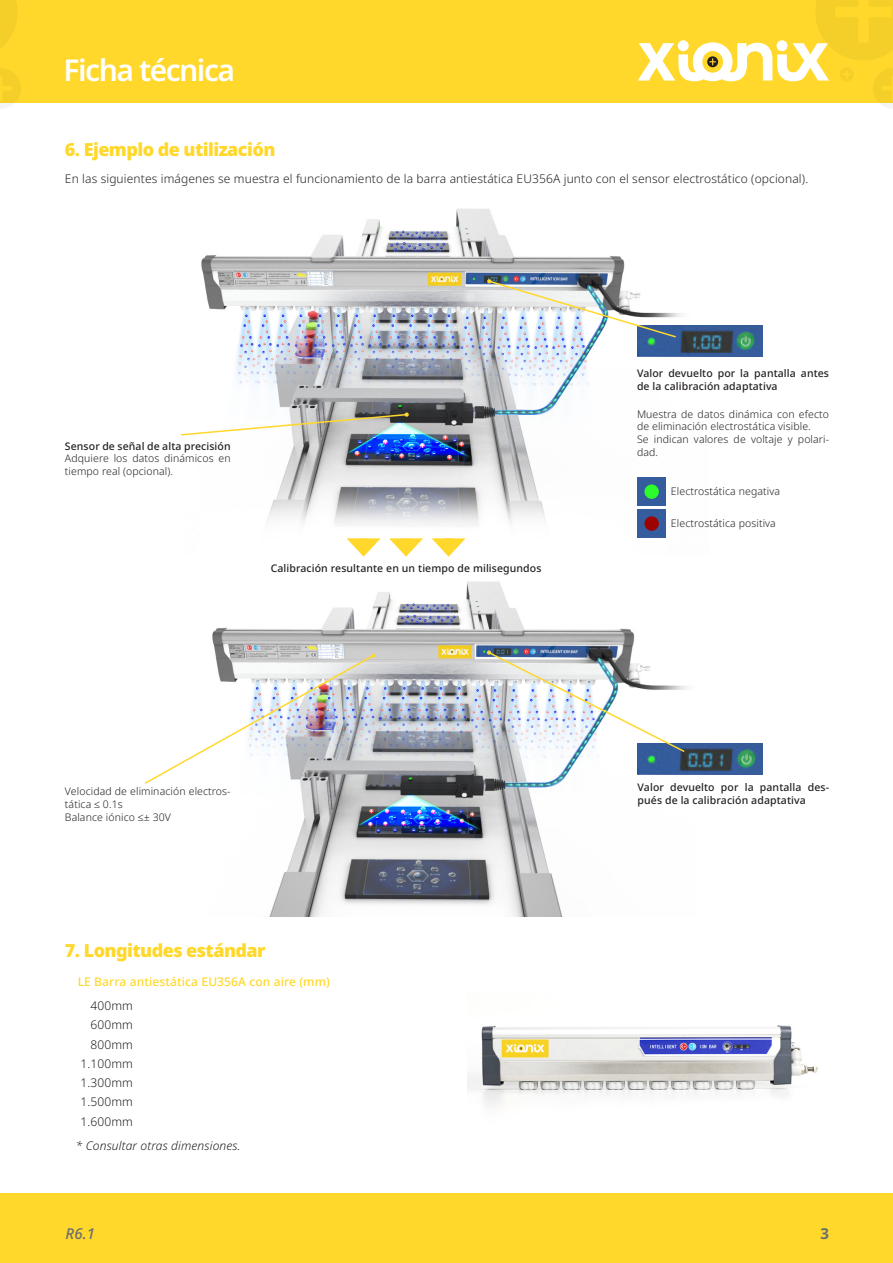
<style>
.page{position:relative;width:893px;height:1263px;background:#fff}
.page>*{position:absolute;margin:0;border:0;box-sizing:border-box;transform-origin:0 0}
.t1{font:600 30px "Noto Sans";letter-spacing:-.05em;color:#fff}
.t2{font:900 18px "Noto Sans";letter-spacing:-.03em;color:#ffd82b}
.t3{font:italic 500 15px "Noto Sans";color:#6c6d70}
.t4{font:700 15px "Noto Sans";color:#6c6d70}
.t5{font:300 12px/19.2px "Noto Sans";letter-spacing:.01em;color:#231f20;text-align:right}
.t6{font:500 12px "Noto Sans";letter-spacing:.01em;color:#ffd82b}
.t7{font:italic 300 12px "Noto Sans";letter-spacing:.01em;color:#231f20}
.t8{font:300 10.5px/12.6px "Noto Sans";letter-spacing:.01em;color:#231f20}
.t9{font:500 10.5px/12.6px "Noto Sans";letter-spacing:.01em;color:#231f20}
</style>
<div class="page">
<div style="left:0;top:1194px;width:893px;height:69px;background:#ffd82b"></div>
<div style="left:0;top:0;width:893px;height:102px;background:#ffd82b"></div>
<svg style="left:638px;top:0;width:255px;height:108px"></svg>
<svg style="left:0;top:0;width:17px;height:48px"></svg>
<svg style="left:0;top:68px;width:21px;height:40px"></svg>
<img style="left:467px;top:1025px;width:351px;height:82px">
<img style="left:201px;top:208px;width:507px;height:331px">
<img style="left:212px;top:581px;width:486px;height:335px">
<img style="left:638px;top:326px;width:124px;height:31px">
<img style="left:638px;top:744px;width:124px;height:31px">
<div style="left:638px;top:478px;width:28px;height:28px;background:#355c9c"></div>
<div style="left:644px;top:484px;width:15px;height:15px;background:#2efb2b;border-radius:50%"></div>
<div style="left:638px;top:509px;width:28px;height:29px;background:#355c9c"></div>
<div style="left:644px;top:516px;width:15px;height:15px;background:#9b0200;border-radius:50%"></div>
<svg style="left:181px;top:412px;width:228px;height:24px"></svg>
<svg style="left:347px;top:538px;width:34px;height:19px"></svg>
<svg style="left:389px;top:538px;width:34px;height:19px"></svg>
<svg style="left:432px;top:538px;width:34px;height:19px"></svg>
<img style="left:487px;top:650px;width:199px;height:103px">
<img style="left:487px;top:279px;width:191px;height:60px">
<svg style="left:144px;top:654px;width:231px;height:131px"></svg>
<h1 class="t1" style="left:64px;top:53px;width:173px">Ficha técnica</h1>
<h2 class="t2" style="left:65px;top:139px;width:212px">6. Ejemplo de utilización</h2>
<p class="t5" style="left:65px;top:169px;width:745px">En las siguientes imágenes se muestra el funcionamiento de la barra antiestática EU356A junto con el sensor electrostático (opcional).</p>
<p class="t9" style="left:65px;top:440px;width:167px">Sensor de señal de alta precisión</p>
<p class="t8" style="left:65px;top:452px;width:167px">Adquiere los datos dinámicos en tiempo real (opcional).</p>
<p class="t9" style="left:271px;top:562px;width:272px">Calibración resultante en un tiempo de milisegundos</p>
<p class="t8" style="left:65px;top:785px;width:167px">Velocidad de eliminación electros&shy;tática ≤ 0.1s<br>Balance iónico ≤± 30V</p>
<h2 class="t2" style="left:65px;top:940px;width:202px">7. Longitudes estándar</h2>
<p class="t6" style="left:78px;top:974px;width:254px">LE Barra antiestática EU356A con aire (mm)</p>
<p class="t5" style="left:80px;top:996px;width:54px">400mm<br>600mm<br>800mm<br>1.100mm<br>1.300mm<br>1.500mm<br>1.600mm</p>
<p class="t7" style="left:76px;top:1137px;width:166px">* Consultar otras dimensiones.</p>
<p class="t9" style="left:637px;top:367px;width:194px">Valor devuelto por la pantalla antes de la calibración adaptativa</p>
<p class="t8" style="left:637px;top:408px;width:194px">Muestra de datos dinámica con efecto de eliminación electrostática visible.<br>Se indican valores de voltaje y polari&shy;dad.</p>
<p class="t8" style="left:671px;top:485px;width:111px">Electrostática negativa</p>
<p class="t8" style="left:671px;top:517px;width:106px">Electrostática positiva</p>
<p class="t9" style="left:638px;top:781px;width:193px">Valor devuelto por la pantalla des&shy;pués de la calibración adaptativa</p>
<h3 class="t3" style="left:65px;top:1223px;width:31px">R6.1</h3>
<h3 class="t4" style="left:820px;top:1225px;width:10px">3</h3>
</div>
